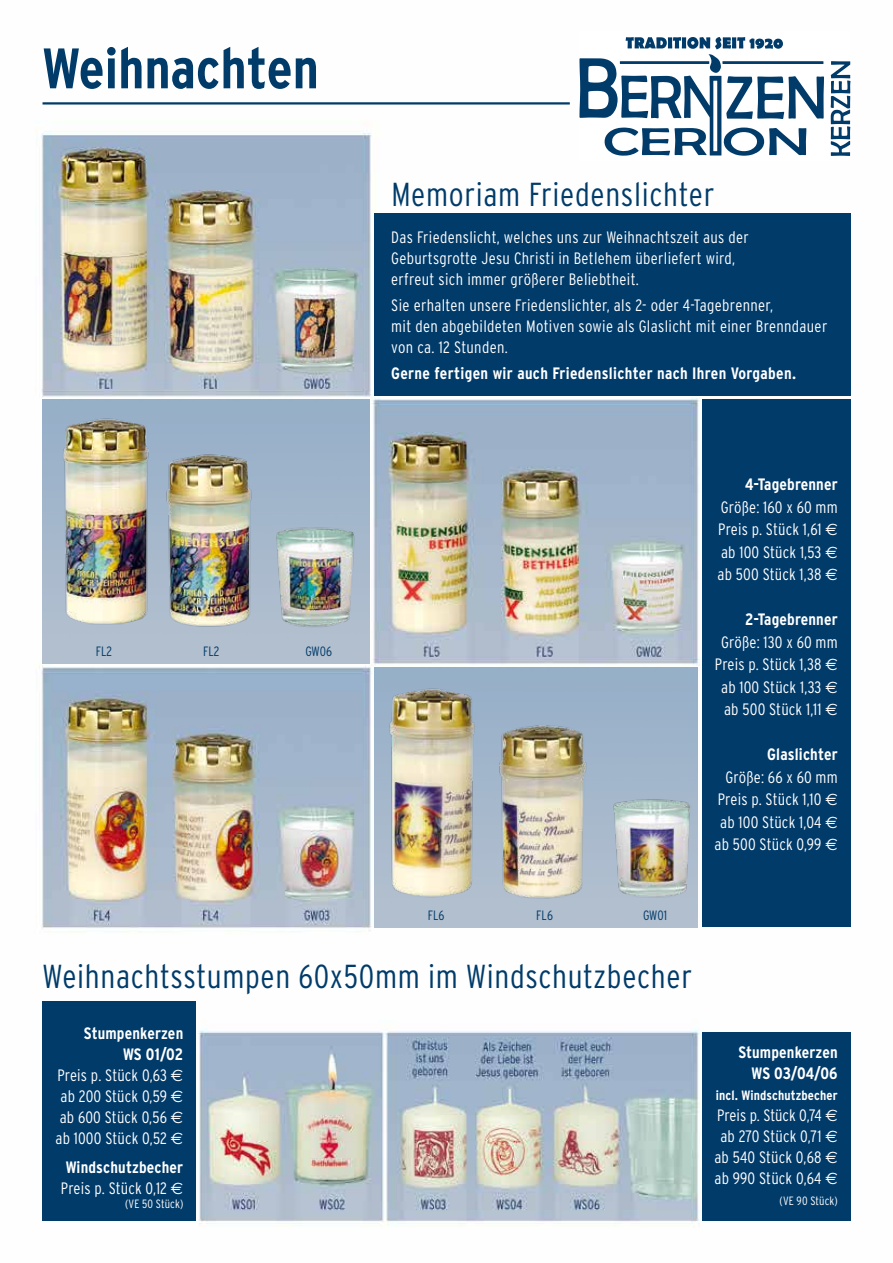
<style>
.page{position:relative;width:893px;height:1263px;background:#fff}
.page>*{position:absolute;margin:0;border:0;box-sizing:border-box;transform-origin:0 0}
.t1{font:700 condensed 57px "Interstate";color:#003b6a}
.t2{font:300 condensed 33.15px "Interstate";letter-spacing:.02em;color:#003b6a}
.t3{font:300 condensed 16.5px/22.5px "Interstate";letter-spacing:.015em;color:#fff}
.t4{font:700 condensed 16.5px/21px "Interstate";letter-spacing:.01em;color:#fff}
.t5{font:700 condensed 13.5px "Interstate";letter-spacing:.01em;color:#fff}
.t6{font:300 condensed 13.5px "Interstate";color:#003b6a}
.t7{font:300 condensed 12px "Interstate";letter-spacing:.01em;color:#fff}
.s1{font-family:"Euro Sans";font-weight:400;font-stretch:normal}
.s2{font-weight:700}
.s3{font-weight:300}
</style>
<div class="page">
<img style="left:35px;top:61px;width:816px;height:1166px">
<img style="left:43px;top:400px;width:327px;height:263px">
<img style="left:374px;top:668px;width:323px;height:259px">
<img style="left:43px;top:395px;width:321px;height:242px">
<img style="left:371px;top:680px;width:331px;height:228px">
<div style="left:374px;top:213px;width:476px;height:182px;background:#003b6a"></div>
<div style="left:702px;top:400px;width:148px;height:527px;background:#003b6a"></div>
<div style="left:43px;top:1001px;width:153px;height:219px;background:#003b6a"></div>
<div style="left:702px;top:1032px;width:148px;height:188px;background:#003b6a"></div>
<hr style="left:43px;top:102px;width:527px;height:3px;background:#003b6a">
<div style="left:579px;top:32px;width:271px;height:129px;background:#fff"></div>
<svg style="left:831px;top:61px;width:19px;height:95px"></svg>
<svg style="left:579px;top:37px;width:245px;height:119px"></svg>
<h1 class="t1" style="left:43px;top:36px;width:278px">Weihnachten</h1>
<p class="t6" style="left:96px;top:644px;width:18px">FL2</p>
<p class="t6" style="left:203px;top:644px;width:18px">FL2</p>
<p class="t6" style="left:305px;top:644px;width:28px">GW06</p>
<h2 class="t2" style="left:391px;top:175px;width:325px">Memoriam Friedenslichter</h2>
<p class="t3" style="left:391px;top:226px;width:359px;line-height:21.1px">Das Friedenslicht, welches uns zur Weihnachtszeit aus der<br>Geburtsgrotte Jesu Christi in Betlehem überliefert wird, erfreut sich immer größerer Beliebtheit.</p>
<p class="t3" style="left:391px;top:294px;width:438px;line-height:21.1px">Sie erhalten unsere Friedenslichter, als 2- oder 4-Tagebrenner,<br>mit den abgebildeten Motiven sowie als Glaslicht mit einer Brenndauer von ca. 12 Stunden.</p>
<p class="t4" style="left:391px;top:362px;width:406px">Gerne fertigen wir auch Friedenslichter nach Ihren Vorgaben.</p>
<p class="t6" style="left:428px;top:907px;width:18px">FL6</p>
<p class="t6" style="left:536px;top:907px;width:18px">FL6</p>
<p class="t6" style="left:643px;top:907px;width:26px">GW01</p>
<p class="t4" style="left:745px;top:474px;width:94px">4-Tagebrenner</p>
<p class="t3" style="left:718px;top:495px;width:122px;text-align:justify">Größe: 160 x 60 mm Preis p. Stück 1,61 <span class="s1">E </span>ab 100 Stück 1,53 <span class="s1">E </span>ab 500 Stück 1,38 <span class="s1">E</span></p>
<p class="t4" style="left:745px;top:609px;width:94px">2-Tagebrenner</p>
<p class="t3" style="left:715px;top:630px;width:124px;text-align:center">Größe: 130 x 60 mm<br>Preis p. Stück 1,38 <span class="s1">E </span>ab 100 Stück 1,33 <span class="s1">E </span>ab 500 Stück 1,11 <span class="s1">E</span></p>
<p class="t4" style="left:767px;top:744px;width:72px">Glaslichter</p>
<p class="t3" style="left:715px;top:765px;width:125px;text-align:right">Größe: 66 x 60 mm<br>Preis p. Stück 1,10 <span class="s1">E </span>ab 100 Stück 1,04 <span class="s1">E </span>ab 500 Stück 0,99 <span class="s1">E</span></p>
<h2 class="t2" style="left:43px;top:958px;width:651px">Weihnachtsstumpen 60x50mm im Windschutzbecher</h2>
<p class="t3" style="left:56px;top:1022px;width:129px;line-height:21px;text-align:right"><span class="s2">Stumpenkerzen<br>WS 01/02<br></span>Preis p. Stück 0,63 <span class="s1">E </span>ab 200 Stück 0,59 <span class="s1">E </span>ab 600 Stück 0,56 <span class="s1">E </span>ab 1000 Stück 0,52 <span class="s1">E</span></p>
<p class="t4" style="left:61px;top:1157px;width:124px">Windschutzbecher<br><span class="s3">Preis p. Stück 0,12</span> <span class="s1">E</span></p>
<p class="t7" style="left:125px;top:1197px;width:60px">(VE 50 Stück)</p>
<p class="t4" style="left:738px;top:1042px;width:101px;text-align:right">Stumpenkerzen<br>WS 03/04/06</p>
<p class="t5" style="left:716px;top:1088px;width:123px">incl. Windschutzbecher</p>
<p class="t3" style="left:714px;top:1105px;width:125px;line-height:21px;text-align:center">Preis p. Stück 0,74 <span class="s1">E </span>ab 270 Stück 0,71 <span class="s1">E </span>ab 540 Stück 0,68 <span class="s1">E </span>ab 990 Stück 0,64 <span class="s1">E</span></p>
<p class="t7" style="left:780px;top:1194px;width:60px">(VE 90 Stück)</p>
</div>
